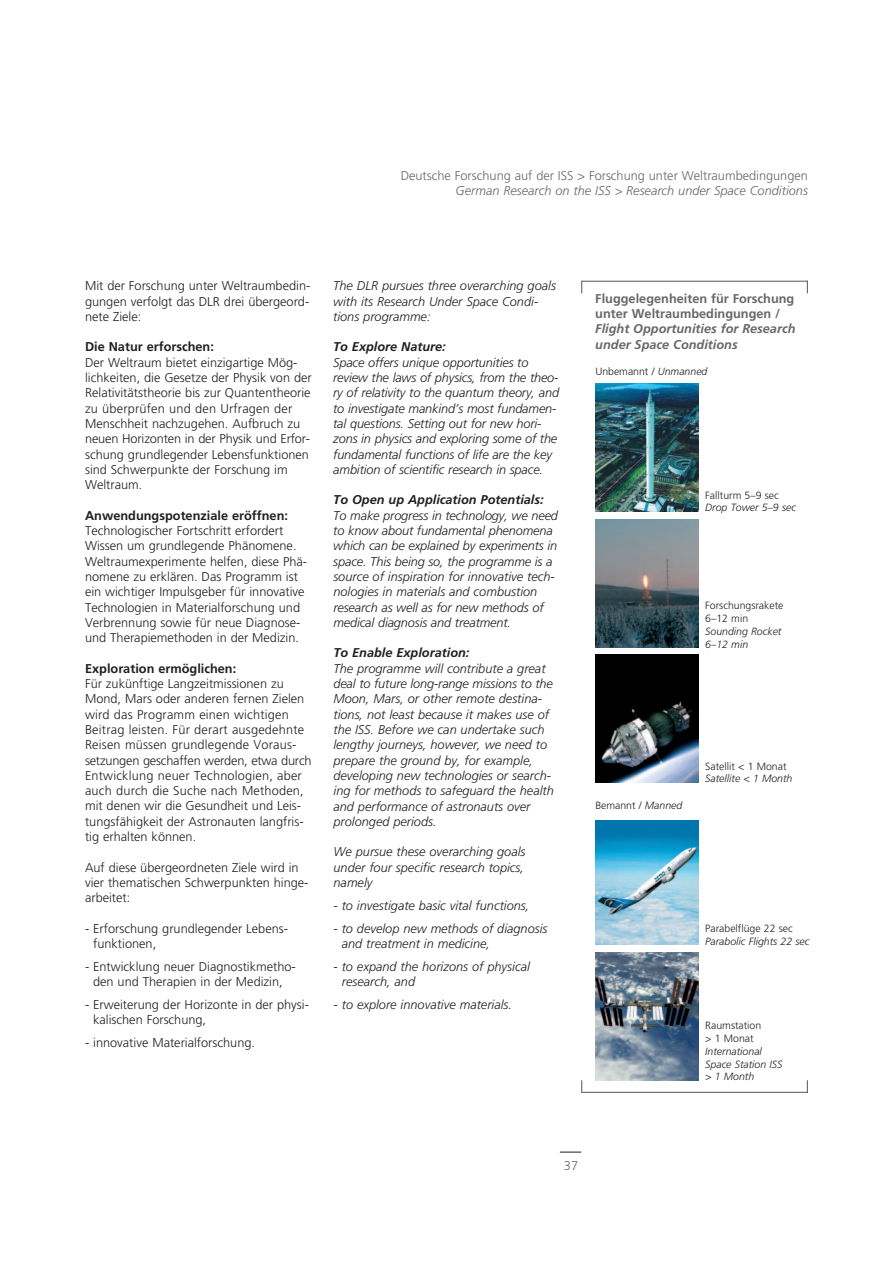
<style>
.page{position:relative;width:893px;height:1263px;background:#fff}
.page>*{position:absolute;margin:0;border:0;box-sizing:border-box;transform-origin:0 0}
.t1{font:300 12.75px/15.3px "Frutiger LT Std";color:#231f20}
.t2{font:italic 300 12.75px/15.3px "Frutiger LT Std";color:#231f20}
.t3{font:700 12.75px "Frutiger LT Std";color:#231f20}
.t4{font:italic 700 12.75px "Frutiger LT Std";color:#231f20}
.t5{font:300 12.75px "Frutiger LT Std";color:#67676a}
.t6{font:700 12.75px/15.3px "Frutiger LT Std";color:#67676a}
.t7{font:italic 300 12.75px "Frutiger LT Std";color:#67676a}
.t8{font:italic 700 12.75px/15.3px "Frutiger LT Std";color:#67676a}
.t9{font:300 10.5px/12.8px "Frutiger LT Std";color:#231f20}
.t10{font:italic 300 10.5px/12.8px "Frutiger LT Std";color:#231f20}
.s1{font-style:italic}
</style>
<div class="page">
<hr style="left:560px;top:1151px;width:21px;height:2px;background:#67676a">
<img style="left:595px;top:384px;width:103px;height:127px">
<img style="left:595px;top:520px;width:103px;height:127px">
<img style="left:595px;top:655px;width:103px;height:127px">
<img style="left:595px;top:821px;width:103px;height:124px">
<img style="left:595px;top:953px;width:103px;height:127px">
<hr style="left:582px;top:281px;width:226px;height:1px;background:#67676a">
<svg style="left:581px;top:281px;width:1px;height:12px"></svg>
<hr style="left:582px;top:1092px;width:226px;height:1px;background:#67676a">
<svg style="left:581px;top:1080px;width:1px;height:13px"></svg>
<svg style="left:807px;top:1080px;width:1px;height:12px"></svg>
<p class="t5" style="left:401px;top:168px;width:409px">Deutsche Forschung auf der ISS &gt; Forschung unter Weltraumbedingungen</p>
<p class="t7" style="left:456px;top:183px;width:354px">German Research on the ISS &gt; Research under Space Conditions</p>
<p class="t1" style="left:85px;top:278px;width:227px;text-align:justify">M it der Forschung unter Weltraumbedin&shy;gungen verfolgt das DLR drei übergeord&shy;nete Ziele:</p>
<p class="t3" style="left:85px;top:339px;width:130px">Die Natur erforschen:</p>
<p class="t1" style="left:85px;top:355px;width:228px">Der Weltraum bietet einzigartige Mög&shy;lichkeiten, die Gesetze der Physik von der Relativitätstheorie bis zur Quantentheorie zu überprüfen und den Urfragen der Menschheit nachzugehen. Aufbruch zu neuen Horizonten in der Physik und Erfor&shy;schung grundlegender Lebensfunktionen sind Schwerpunkte der Forschung im Weltraum.</p>
<p class="t3" style="left:85px;top:508px;width:204px">Anwendungspotenziale eröffnen:</p>
<p class="t1" style="left:85px;top:523px;width:224px">Technologischer Fortschritt erfordert Wissen um grundlegende Phänomene.<br>Weltraumexperimente helfen, diese Phä&shy;nomene zu erklären. Das Programm ist ein wichtiger Impulsgeber für innovative Technologien in Materialforschung und Verbrennung sowie für neue Diagnose&shy;und Therapiemethoden in der Medizin.</p>
<p class="t3" style="left:85px;top:661px;width:153px">Exploration ermöglichen:</p>
<p class="t1" style="left:85px;top:676px;width:228px">Für zukünftige Langzeitmissionen zu Mond, Mars oder anderen fernen Zielen wird das Programm einen wichtigen Beitrag leisten. Für derart ausgedehnte Reisen müssen grundlegende Voraus&shy;setzungen geschaffen werden, etwa durch Entwicklung neuer Technologien, aber auch durch die Suche nach Methoden, mit denen wir die Gesundheit und Leis&shy;tungsfähigkeit der Astronauten langfris&shy;tig erhalten können.</p>
<p class="t1" style="left:85px;top:860px;width:225px">Auf diese übergeordneten Ziele wird in vier thematischen Schwerpunkten hinge&shy;arbeitet:</p>
<p class="t1" style="left:93px;top:921px;width:196px;text-indent:-8px">- Erforschung grundlegender Lebens&shy;funktionen,</p>
<p class="t1" style="left:85px;top:959px;width:212px;text-align:center">- Entwicklung neuer Diagnostikmetho&shy;den und Therapien in der Medizin,</p>
<p class="t1" style="left:93px;top:997px;width:217px;text-indent:-8px">- Erweiterung der Horizonte in der physi&shy;kalischen Forschung,</p>
<p class="t1" style="left:85px;top:1035px;width:169px">- innovative Materialforschung.</p>
<p class="t2" style="left:333px;top:278px;width:224px">The DLR pursues three overarching goals with its Research Under Space Condi&shy;tions programme:</p>
<p class="t4" style="left:333px;top:339px;width:114px">To Explore Nature:</p>
<p class="t2" style="left:333px;top:355px;width:227px">Space offers unique opportunities to review the laws of physics, from the theo&shy;ry of relativity to the quantum theory, and to investigate mankind’s most fundamen&shy;tal questions. Setting out for new hori&shy;zons in physics and exploring some of the fundamental functions of life are the key ambition of scientific research in space.</p>
<p class="t4" style="left:333px;top:492px;width:212px">To Open up Application Potentials:</p>
<p class="t2" style="left:333px;top:508px;width:226px">To make progress in technology, we need to know about fundamental phenomena which can be explained by experiments in space. This being so, the programme is a source of inspiration for innovative tech&shy;nologies in materials and combustion research as well as for new methods of medical diagnosis and treatment.</p>
<p class="t4" style="left:333px;top:645px;width:138px">To Enable Exploration:</p>
<p class="t2" style="left:333px;top:661px;width:222px">The programme will contribute a great deal to future long-range missions to the Moon, Mars, or other remote destina&shy;tions, not least because it makes use of the ISS. Before we can undertake such lengthy journeys, however, we need to prepare the ground by, for example, developing new technologies or search&shy;ing for methods to safeguard the health and performance of astronauts over prolonged periods.</p>
<p class="t2" style="left:334px;top:844px;width:194px;text-align:justify">We pursue these overarching goals under four specific research topics, namely</p>
<p class="t2" style="left:334px;top:898px;width:197px">- to investigate basic vital functions,</p>
<p class="t2" style="left:342px;top:920px;width:207px;text-indent:-8px">- to develop new methods of diagnosis and treatment in medicine,</p>
<p class="t2" style="left:342px;top:959px;width:190px;text-indent:-8px">- to expand the horizons of physical research, and</p>
<p class="t2" style="left:334px;top:997px;width:180px">- to explore innovative materials.</p>
<p class="t6" style="left:595px;top:291px;width:201px">Fluggelegenheiten für Forschung unter Weltraumbedingungen /</p>
<p class="t8" style="left:595px;top:321px;width:202px">Flight Opportunities for Research under Space Conditions</p>
<p class="t9" style="left:595px;top:365px;width:114px">Unbemannt / <span class="s1">Unmanned</span></p>
<p class="t9" style="left:705px;top:489px;width:75px">Fallturm 5–9 sec</p>
<p class="t10" style="left:705px;top:501px;width:92px">Drop Tower 5–9 sec</p>
<p class="t9" style="left:705px;top:599px;width:80px">Forschungsrakete<br>6–12 min</p>
<p class="t10" style="left:705px;top:625px;width:78px">Sounding Rocket<br>6–12 min</p>
<p class="t9" style="left:595px;top:800px;width:88px">Bemannt / <span class="s1">Manned</span></p>
<p class="t9" style="left:705px;top:760px;width:83px">Satellit &lt; 1 Monat</p>
<p class="t10" style="left:705px;top:772px;width:89px">Satellite &lt; 1 Month</p>
<p class="t9" style="left:705px;top:922px;width:89px">Parabelflüge 22 sec</p>
<p class="t10" style="left:705px;top:935px;width:106px">Parabolic Flights 22 sec</p>
<p class="t9" style="left:705px;top:1019px;width:58px">Raumstation &gt; 1 Monat</p>
<p class="t10" style="left:705px;top:1045px;width:79px">International<br>Space Station ISS &gt; 1 Month</p>
<p class="t5" style="left:564px;top:1158px;width:16px">37</p>
</div>
